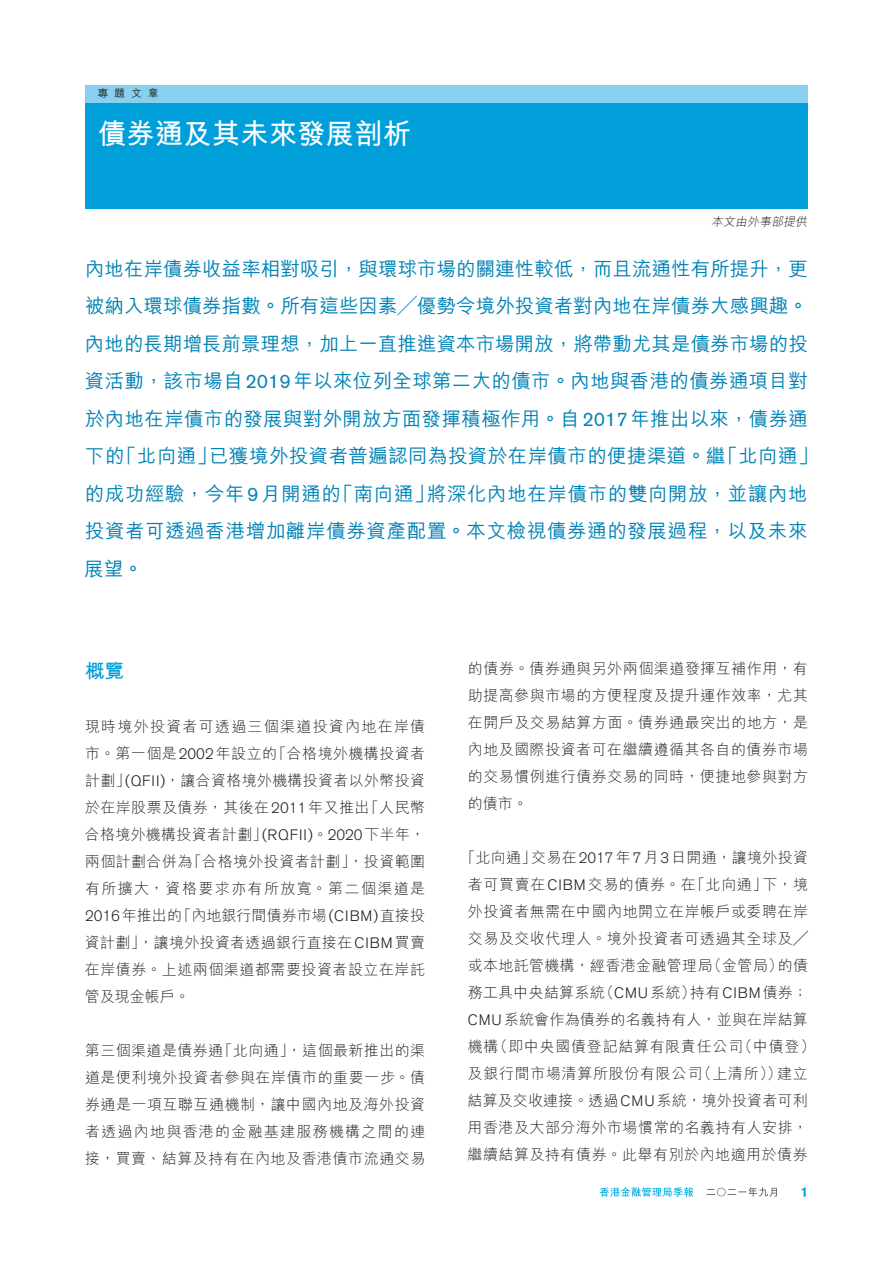
<style>
.page{position:relative;width:893px;height:1263px;background:#fff}
.page>*{position:absolute;margin:0;border:0;box-sizing:border-box;transform-origin:0 0}
.t1{font:700 28.5px "M Hei HK";color:#fff}
.text{font:500 19.5px/37.5px "M Hei HK";letter-spacing:.015em;color:#0083b6}
.t2{font:700 19.5px "M Hei HK";color:#009fda}
.text-2{font:300 15px/27px "M Hei HK";letter-spacing:.035em;color:#231f20;text-align:justify}
.text-3{font:italic 300 12px "M Hei HK";color:#231f20}
.text-4{font:500 10.5px "M Hei HK";color:#231f20}
.s1{font-family:"Akzidenz Grotesk BQ";font-weight:400}
.s2{font-family:"Akzidenz Grotesk BQ"}
</style>
<div class="page">
<div style="left:85px;top:85px;width:723px;height:123px;background:#009fda"></div>
<div style="left:85px;top:85px;width:723px;height:17px;background:#88d0ef"></div>
<svg style="left:802px;top:1187px;width:4px;height:10px"></svg>
<svg style="left:600px;top:1187px;width:93px;height:10px"></svg>
<svg style="left:707px;top:1187px;width:70px;height:10px"></svg>
<p class="text-4" style="left:98px;top:86px;width:62px">專題文章</p>
<h1 class="t1" style="left:98px;top:113px;width:315px">債券通及其未來發展剖析</h1>
<p class="text-3" style="left:711px;top:215px;width:100px">本文由外事部提供</p>
<p class="text" style="left:85px;top:248px;width:734px">內地在岸債券收益率相對吸引，與環球市場的關連性較低，而且流通性有所提升，更被納入環球債券指數。所有這些因素╱優勢令境外投資者對內地在岸債券大感興趣。內地的長期增長前景理想，加上一直推進資本市場開放，將帶動尤其是債券市場的投資活動，該市場自<span class="s1">2019</span>年以來位列全球第二大的債市。內地與香港的債券通項目對於內地在岸債市的發展與對外開放方面發揮積極作用。自<span class="s1">2017</span>年推出以來，債券通下的「北向通」已獲境外投資者普遍認同為投資於在岸債市的便捷渠道。繼「北向通」的成功經驗，今年<span class="s1">9</span>月開通的「南向通」將深化內地在岸債市的雙向開放，並讓內地投資者可透過香港增加離岸債券資產配置。本文檢視債券通的發展過程，以及未來展望。</p>
<h2 class="t2" style="left:85px;top:657px;width:40px">概覽</h2>
<p class="text-2" style="left:85px;top:713px;width:342px">現時境外投資者可透過三個渠道投資內地在岸債市。第一個是<span class="s2">2002</span>年設立的「合格境外機構投資者計劃」<span class="s2">(QFII)</span>，讓合資格境外機構投資者以外幣投資於在岸股票及債券，其後在<span class="s2">2011</span>年又推出「人民幣合格境外機構投資者計劃」<span class="s2">(RQFII)</span>。<span class="s2">2020</span>下半年，兩個計劃合併為「合格境外投資者計劃」，投資範圍有所擴大，資格要求亦有所放寬。第二個渠道是<span class="s2">2016</span>年推出的「內地銀行間債券市場<span class="s2">(CIBM)</span>直接投資計劃」，讓境外投資者透過銀行直接在<span class="s2">CIBM</span>買賣在岸債券。上述兩個渠道都需要投資者設立在岸託管及現金帳戶。</p>
<p class="text-2" style="left:85px;top:1037px;width:342px">第三個渠道是債券通「北向通」，這個最新推出的渠道是便利境外投資者參與在岸債市的重要一步。債券通是一項互聯互通機制，讓中國內地及海外投資者透過內地與香港的金融基建服務機構之間的連接，買賣、結算及持有在內地及香港債市流通交易</p>
<p class="text-2" style="left:468px;top:655px;width:342px">的債券。債券通與另外兩個渠道發揮互補作用，有助提高參與市場的方便程度及提升運作效率，尤其在開戶及交易結算方面。債券通最突出的地方，是內地及國際投資者可在繼續遵循其各自的債券市場的交易慣例進行債券交易的同時，便捷地參與對方的債市。</p>
<p class="text-2" style="left:460px;top:844px;width:356px;text-align:center">「北向通」交易在<span class="s2">2017</span>年<span class="s2">7</span>月<span class="s2">3</span>日開通，讓境外投資者可買賣在<span class="s2">CIBM</span>交易的債券。在「北向通」下，境外投資者無需在中國內地開立在岸帳戶或委聘在岸交易及交收代理人。境外投資者可透過其全球及╱或本地託管機構，經香港金融管理局（金管局）的債務工具中央結算系統（<span class="s2">CMU</span>系統）持有<span class="s2">CIBM</span>債券；<br><span class="s2">CMU</span>系統會作為債券的名義持有人，並與在岸結算機構（即中央國債登記結算有限責任公司（中債登）及銀行間市場清算所股份有限公司（上清所））建立結算及交收連接。透過<span class="s2">CMU</span>系統，境外投資者可利用香港及大部分海外市場慣常的名義持有人安排，繼續結算及持有債券。此舉有別於內地適用於債券</p>
</div>
